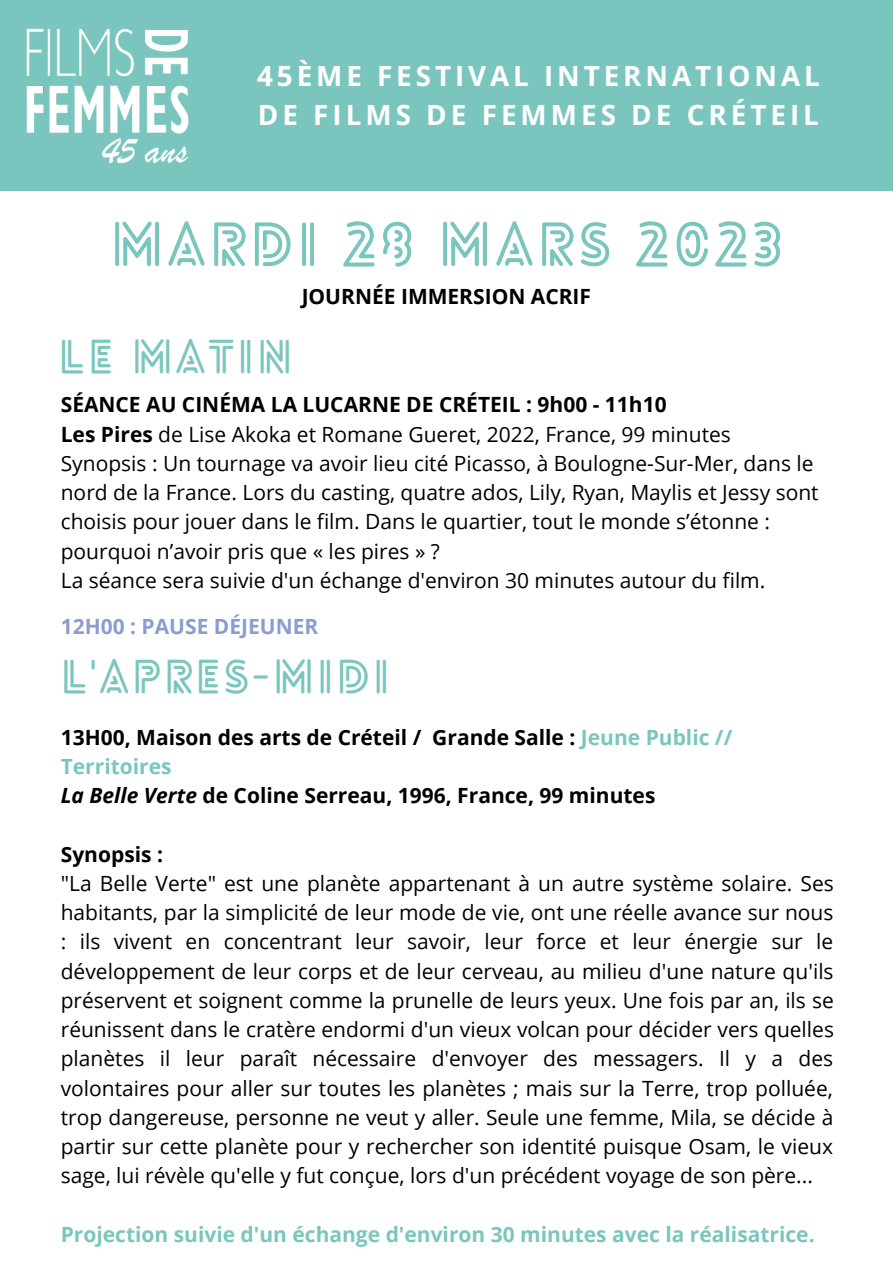
<style>
.page{position:relative;width:893px;height:1264px;background:#fff}
.page>*{position:absolute;margin:0;border:0;box-sizing:border-box;transform-origin:0 0}
.t1{font:700 59.4px "Lovelo Line";letter-spacing:.06em;color:#7ac6be}
.t2{font:700 45.9px "Lovelo Line";letter-spacing:.06em;color:#7ac6be}
.t3{font:700 27.9px/38.8px "Open Sans";letter-spacing:.14em;color:#fff}
.t4{font:21px/29.2px "Open Sans";color:#000}
.t5{font:700 21px/29.2px "Open Sans";color:#000}
.t6{font:700 21px "Open Sans";color:#7ac6be}
.t7{font:700 21px "Open Sans";color:#899dd0}
.s1{font-weight:700}
.s2{color:#7ac6be}
.s3{font-style:italic}
</style>
<div class="page">
<div style="left:0;top:0;width:892px;height:191px;background:#7ac6be"></div>
<img style="left:26px;top:28px;width:163px;height:136px">
<h3 class="t3" style="left:257px;top:56px;width:564px">45ÈME FESTIVAL INTERNATIONAL<br>DE FILMS DE FEMMES DE CRÉTEIL</h3>
<h1 class="t1" style="left:110px;top:221px;width:673px">MARDI 28 MARS 2023</h1>
<p class="t5" style="left:301px;top:281px;width:291px">JOURNÉE IMMERSION ACRIF</p>
<h2 class="t2" style="left:59px;top:338px;width:235px">LE MATIN</h2>
<p class="t4" style="left:61px;top:390px;width:759px"><span class="s1">SÉANCE AU CINÉMA LA LUCARNE DE CRÉTEIL : 9h00 - 11h10<br>Les Pires</span> de Lise Akoka et Romane Gueret, 2022, France, 99 minutes Synopsis : Un tournage va avoir lieu cité Picasso, à Boulogne-Sur-Mer, dans le nord de la France. Lors du casting, quatre ados, Lily, Ryan, Maylis et Jessy sont choisis pour jouer dans le film. Dans le quartier, tout le monde s’étonne : pourquoi n’avoir pris que « les pires » ?<br>La séance sera suivie d'un échange d'environ 30 minutes autour du film.</p>
<p class="t7" style="left:61px;top:611px;width:259px">12H00 : PAUSE DÉJEUNER</p>
<h2 class="t2" style="left:61px;top:658px;width:330px">L'APRES-MIDI</h2>
<p class="t5" style="left:61px;top:722px;width:673px">13H00, Maison des arts de Créteil / Grande Salle : <span class="s2">Jeune Public //<br>Territoires<br></span><span class="s3">La Belle Verte</span> de Coline Serreau, 1996, France, 99 minutes</p>
<p class="t5" style="left:61px;top:839px;width:104px">Synopsis :</p>
<p class="t4" style="left:61px;top:868px;width:774px;text-align:justify">"La Belle Verte" est une planète appartenant à un autre système solaire. Ses habitants, par la simplicité de leur mode de vie, ont une réelle avance sur nous : ils vivent en concentrant leur savoir, leur force et leur énergie sur le développement de leur corps et de leur cerveau, au milieu d'une nature qu'ils préservent et soignent comme la prunelle de leurs yeux. Une fois par an, ils se réunissent dans le cratère endormi d'un vieux volcan pour décider vers quelles planètes il leur paraît nécessaire d'envoyer des messagers. Il y a des volontaires pour aller sur toutes les planètes ; mais sur la Terre, trop polluée, trop dangereuse, personne ne veut y aller. Seule une femme, Mila, se décide à partir sur cette planète pour y rechercher son identité puisque Osam, le vieux sage, lui révèle qu'elle y fut conçue, lors d'un précédent voyage de son père...</p>
<p class="t6" style="left:61px;top:1219px;width:755px">Projection suivie d'un échange d'environ 30 minutes avec la réalisatrice.</p>
</div>
